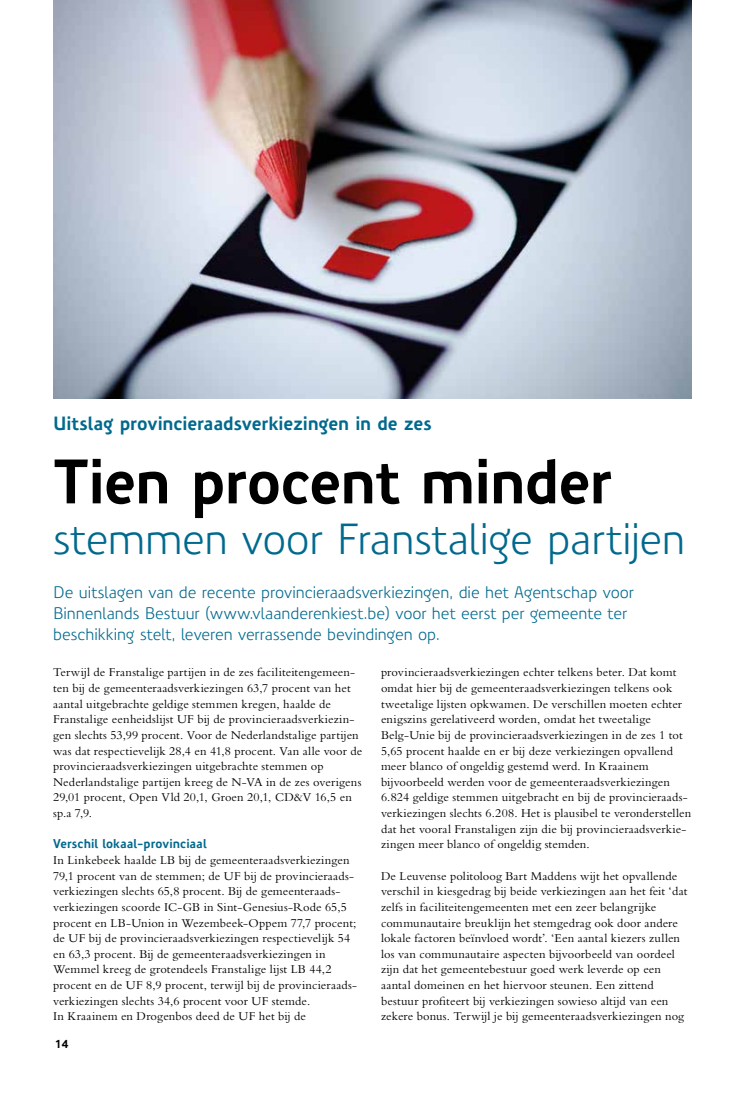
<style>
.page{position:relative;width:755px;height:1099px;background:#fff}
.page>*{position:absolute;margin:0;border:0;box-sizing:border-box;transform-origin:0 0}
.t1{font:700 61.25px "Precious Sans";letter-spacing:-.02em;color:#000}
.t2{font:42.5px "Precious Sans";letter-spacing:-.01em;color:#00698d}
.t3{font:700 18.75px "Precious Sans";letter-spacing:-.01em;color:#00698d}
.t4{font:16.25px/21.2px "Precious Sans";letter-spacing:-.005em;color:#00698d}
.t5{font:12.5px/15.6px "Bembo Std";letter-spacing:.01em;color:#000}
.t6{font:700 12.5px "Precious Sans";color:#00698d}
.t7{font:700 11.25px "Precious Sans";color:#000}
</style>
<div class="page">
<img style="left:53px;top:0;width:638px;height:399px">
<h3 class="t3" style="left:53px;top:411px;width:380px">U itslag provincieraadsverkiezingen in de zes</h3>
<h1 class="t1" style="left:53px;top:442px;width:560px">Tien procent minder</h1>
<h2 class="t2" style="left:53px;top:512px;width:633px">stemmen voor Franstalige partijen</h2>
<h3 class="t4" style="left:53px;top:581px;width:582px">De uitslagen van de recente provincieraadsverkiezingen, die het Agentschap voor<br>Binnenlands Bestuur (www.vlaanderenkiest.be) voor het eerst per gemeente ter beschikking stelt, leveren verrassende bevindingen op.</h3>
<p class="t5" style="left:53px;top:664px;width:311px">Terwijl de Franstalige partijen in de zes faciliteitengemeen&shy;ten bij de gemeenteraadsverkiezingen 63,7 procent van het aantal uitgebrachte geldige stemmen kregen, haalde de Franstalige eenheidslijst UF bij de provincieraadsverkiezin&shy;gen slechts 53,99 procent. Voor de Nederlandstalige partijen was dat respectievelijk 28,4 en 41,8 procent. Van alle voor de provincieraadsverkiezingen uitgebrachte stemmen op Nederlandstalige partijen kreeg de N-VA in de zes overigens 29,01 procent, Open Vld 20,1, Groen 20,1, CD&amp;V 16,5 en sp.a 7,9.</p>
<p class="t6" style="left:53px;top:835px;width:155px">Verschil lokaal-provinciaal</p>
<p class="t5" style="left:53px;top:852px;width:305px">In Linkebeek haalde LB bij de gemeenteraadsverkiezingen 79,1 procent van de stemmen; de UF bij de provincieraads&shy;verkiezingen slechts 65,8 procent. Bij de gemeenteraads&shy;verkiezingen scoorde IC-GB in Sint-Genesius-Rode 65,5 procent en LB-Union in Wezembeek-Oppem 77,7 procent; de UF bij de provincieraadsverkiezingen respectievelijk 54 en 63,3 procent. Bij de gemeenteraadsverkiezingen in Wemmel kreeg de grotendeels Franstalige lijst LB 44,2 procent en de UF 8,9 procent, terwijl bij de provincieraads&shy;verkiezingen slechts 34,6 procent voor UF stemde.<br>In Kraainem en Drogenbos deed de UF het bij de</p>
<p class="t7" style="left:55px;top:1037px;width:15px">14</p>
<p class="t5" style="left:381px;top:664px;width:312px">provincieraadsverkiezingen echter telkens beter. Dat komt omdat hier bij de gemeenteraadsverkiezingen telkens ook tweetalige lijsten opkwamen. De verschillen moeten echter enigszins gerelativeerd worden, omdat het tweetalige Belg-Unie bij de provincieraadsverkiezingen in de zes 1 tot 5,65 procent haalde en er bij deze verkiezingen opvallend meer blanco of ongeldig gestemd werd. In Kraainem bijvoorbeeld werden voor de gemeenteraadsverkiezingen 6.824 geldige stemmen uitgebracht en bij de provincieraads&shy;verkiezingen slechts 6.208. Het is plausibel te veronderstellen dat het vooral Franstaligen zijn die bij provincieraadsverkie&shy;zingen meer blanco of ongeldig stemden.</p>
<p class="t5" style="left:381px;top:867px;width:308px">De Leuvense politoloog Bart Maddens wijt het opvallende verschil in kiesgedrag bij beide verkiezingen aan het feit ‘dat zelfs in faciliteitengemeenten met een zeer belangrijke communautaire breuklijn het stemgedrag ook door andere lokale factoren beïnvloed wordt’. ‘Een aantal kiezers zullen los van communautaire aspecten bijvoorbeeld van oordeel zijn dat het gemeentebestuur goed werk leverde op een aantal domeinen en het hiervoor steunen. Een zittend bestuur profiteert bij verkiezingen sowieso altijd van een zekere bonus. Terwijl je bij gemeenteraadsverkiezingen nog</p>
</div>
